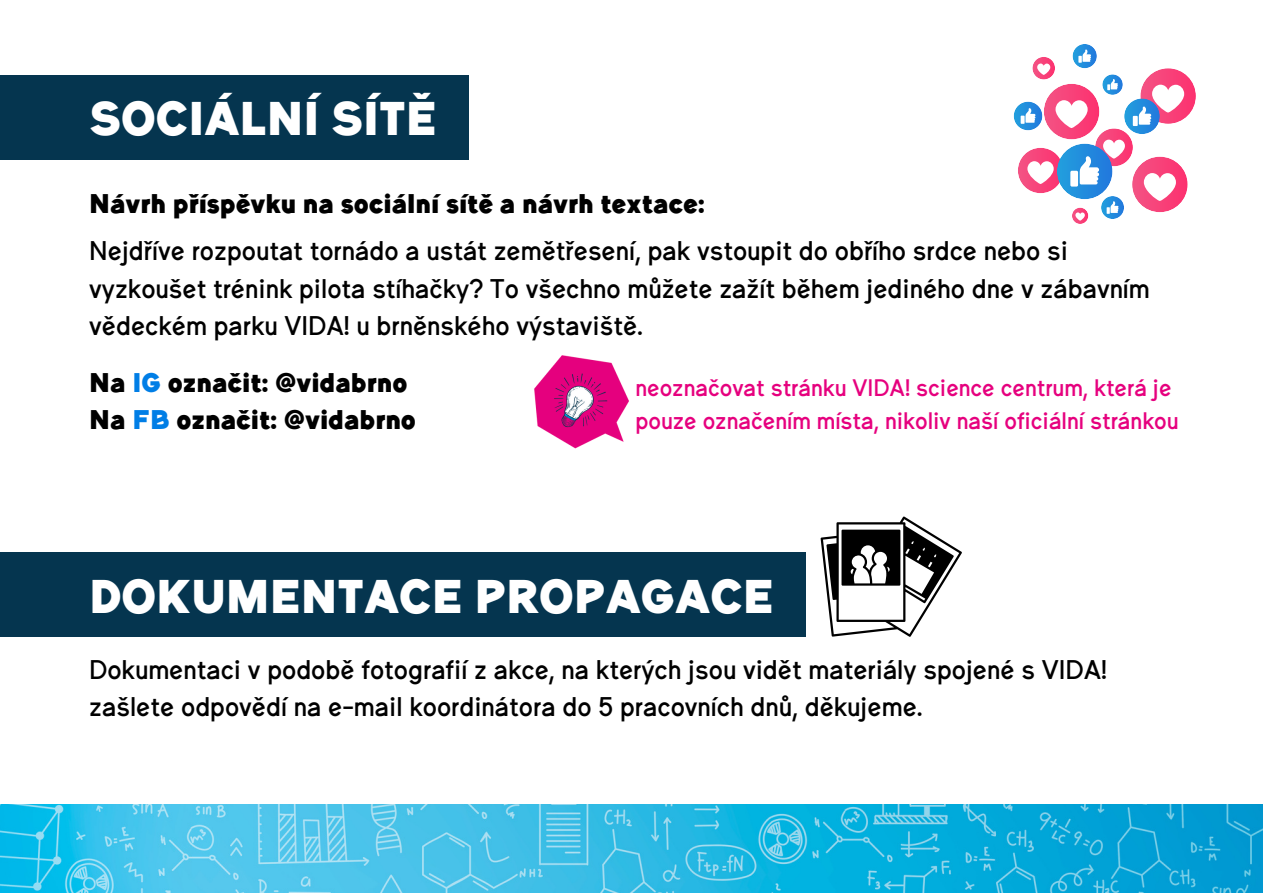
<style>
.page{position:relative;width:1263px;height:894px;background:#fff}
.page>*{position:absolute;margin:0;border:0;box-sizing:border-box;transform-origin:0 0}
.t1{font:47.25px "Dimenze 2022 3 Bold";color:#fff}
.t2{font:27px/37px "Dimenze 2022 3 Regular";color:#000}
.t3{font:27px "Dimenze 2022 3 Bold";color:#000}
.t4{font:23.85px/32.5px "Dimenze 2022 3 Regular";color:#e6007e}
.s1{color:#007ee6}
</style>
<div class="page">
<svg style="left:1018px;top:148px;width:45px;height:45px"></svg>
<svg style="left:1027px;top:161px;width:27px;height:23px"></svg>
<svg style="left:1095px;top:128px;width:38px;height:38px"></svg>
<svg style="left:1132px;top:157px;width:56px;height:55px;background:#f7467c"></svg>
<svg style="left:1144px;top:173px;width:32px;height:28px"></svg>
<svg style="left:1074px;top:207px;width:12px;height:13px"></svg>
<svg style="left:1140px;top:68px;width:56px;height:56px"></svg>
<svg style="left:1044px;top:84px;width:55px;height:55px"></svg>
<svg style="left:1055px;top:100px;width:33px;height:28px"></svg>
<svg style="left:1032px;top:57px;width:23px;height:22px"></svg>
<svg style="left:1037px;top:63px;width:13px;height:12px"></svg>
<svg style="left:1057px;top:143px;width:55px;height:56px"></svg>
<div style="left:1070px;top:171px;width:8px;height:15px;background:#fff;border-radius:2px"></div>
<svg style="left:1079px;top:139px;width:46px;height:45px"></svg>
<svg style="left:1101px;top:196px;width:23px;height:23px"></svg>
<svg style="left:1107px;top:201px;width:11px;height:13px"></svg>
<svg style="left:1014px;top:102px;width:28px;height:28px"></svg>
<svg style="left:1021px;top:108px;width:14px;height:16px"></svg>
<svg style="left:1102px;top:74px;width:21px;height:21px"></svg>
<svg style="left:1107px;top:79px;width:11px;height:11px"></svg>
<svg style="left:1124px;top:98px;width:36px;height:36px"></svg>
<div style="left:1133px;top:116px;width:5px;height:10px;background:#fff"></div>
<svg style="left:1139px;top:85px;width:45px;height:40px"></svg>
<svg style="left:1078px;top:49px;width:13px;height:14px"></svg>
<div style="left:0;top:552px;width:805px;height:84px;background:#05354f"></div>
<div style="left:0;top:75px;width:469px;height:84px;background:#05354f"></div>
<img style="left:0;top:804px;width:1263px;height:88px">
<svg style="left:821px;top:516px;width:141px;height:120px"></svg>
<img style="left:534px;top:355px;width:95px;height:94px">
<img style="left:537px;top:361px;width:82px;height:82px">
<p class="t1" style="left:89px;top:88px;width:349px">SOCIÁLNÍ SÍTĚ</p>
<p class="t3" style="left:89px;top:186px;width:617px">Návrh příspěvku na sociální sítě a návrh textace:</p>
<p class="t2" style="left:89px;top:231px;width:1062px">Nejdříve rozpoutat tornádo a ustát zemětřesení, pak vstoupit do obřího srdce nebo si vyzkoušet trénink pilota stíhačky? To všechno můžete zažít během jediného dne v zábavním vědeckém parku VIDA! u brněnského výstaviště.</p>
<p class="t3" style="left:89px;top:365px;width:320px">Na <span class="s1">IG</span> označit: @vidabrno</p>
<p class="t3" style="left:89px;top:402px;width:328px">Na <span class="s1">FB</span> označit: @vidabrno</p>
<p class="t4" style="left:635px;top:370px;width:545px">neoznačovat stránku VIDA! science centrum, která je pouze označením místa, nikoliv naší oficiální stránkou</p>
<p class="t1" style="left:89px;top:565px;width:686px">DOKUMENTACE PROPAGACE</p>
<p class="t2" style="left:89px;top:649px;width:1019px">Dokumentaci v podobě fotografií z akce, na kterých jsou vidět materiály spojené s VIDA! zašlete odpovědí na e-mail koordinátora do 5 pracovních dnů, děkujeme.</p>
</div>
